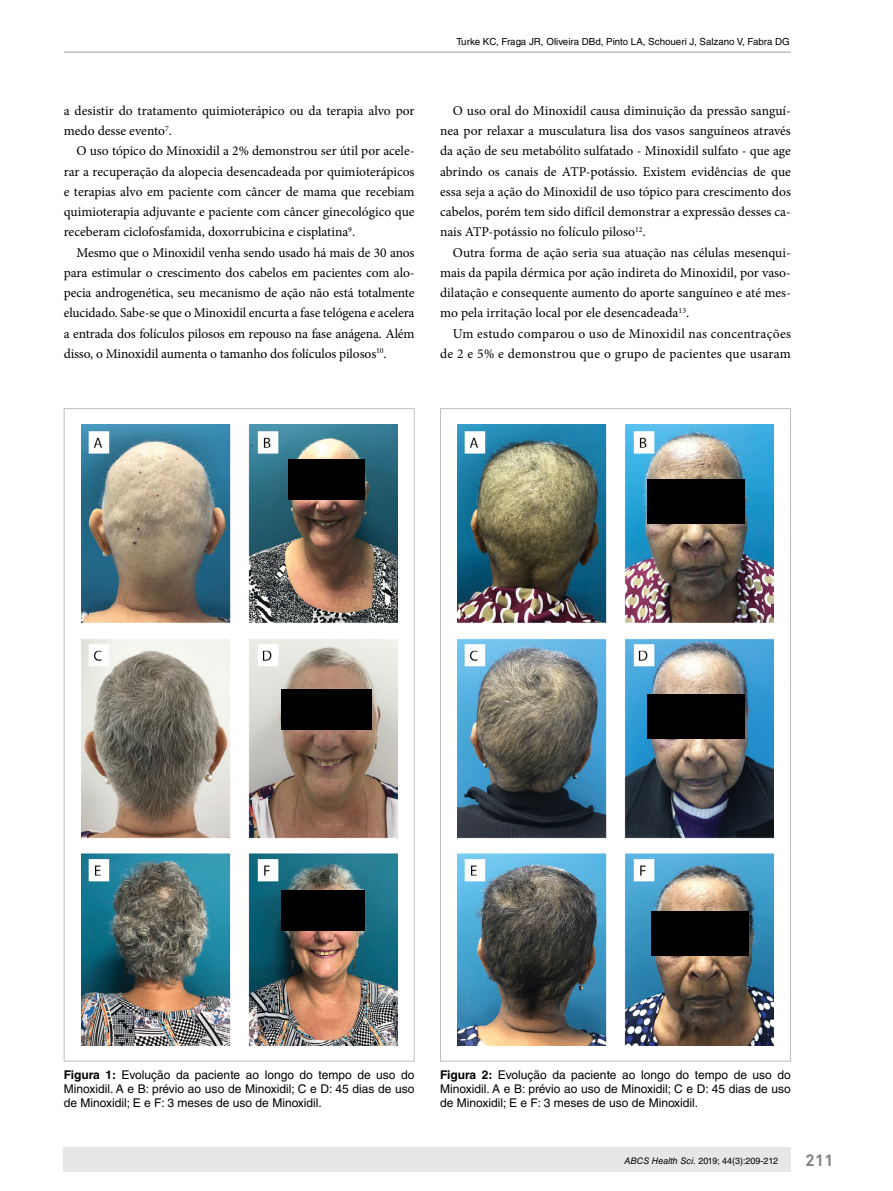
<style>
.page{position:relative;width:893px;height:1191px;background:#fff}
.page>*{position:absolute;margin:0;border:0;box-sizing:border-box;transform-origin:0 0}
.t1{font:700 16.5px "Akkurat Pro";color:#808285}
.t2{font:13.5px/20.2px "Minion Pro";color:#000;text-align:justify}
.t3{font:13.5px/20.2px "Minion Pro";letter-spacing:.02em;color:#000;text-align:right}
.t4{font:12px/14.4px "Helvetica LT Std";color:#000;text-align:justify}
.t5{font:9.75px "Helvetica LT Std";color:#000}
.t6{font:9px "Helvetica LT Std";color:#000}
.s1{font-weight:700}
.s2{font-style:italic}
</style>
<div class="page">
<div style="left:64px;top:1147px;width:727px;height:25px;background:#e6e7e8"></div>
<hr style="left:64px;top:51px;width:727px;height:2px;background:#bcbec0">
<img style="left:81px;top:425px;width:316px;height:620px">
<img style="left:458px;top:425px;width:315px;height:620px">
<div style="left:289px;top:459px;width:76px;height:41px;background:#000"></div>
<div style="left:647px;top:479px;width:98px;height:45px;background:#000"></div>
<div style="left:647px;top:694px;width:98px;height:45px;background:#000"></div>
<div style="left:651px;top:910px;width:98px;height:45px;background:#000"></div>
<div style="left:281px;top:689px;width:91px;height:40px;background:#000"></div>
<div style="left:281px;top:890px;width:84px;height:41px;background:#000"></div>
<p class="t2" style="left:64px;top:100px;width:352px">a desistir do tratamento quimioterápico ou da terapia alvo por medo desse evento<sup>7</sup>.</p>
<p class="t2" style="left:64px;top:141px;width:352px;text-indent:13px">O uso tópico do Minoxidil a 2% demonstrou ser útil por acele&shy;rar a recuperação da alopecia desencadeada por quimioterápicos e terapias alvo em paciente com câncer de mama que recebiam quimioterapia adjuvante e paciente com câncer ginecológico que receberam ciclofosfamida, doxorrubicina e cisplatina<sup>9</sup>.</p>
<p class="t2" style="left:64px;top:242px;width:352px;text-indent:13px">Mesmo que o Minoxidil venha sendo usado há mais de 30 anos para estimular o crescimento dos cabelos em pacientes com alo&shy;pecia androgenética, seu mecanismo de ação não está totalmente elucidado. Sabe-se que o Minoxidil encurta a fase telógena e acelera a entrada dos folículos pilosos em repouso na fase anágena. Além disso, o Minoxidil aumenta o tamanho dos folículos pilosos<sup>10</sup>.</p>
<p class="t5" style="left:457px;top:36px;width:335px">Turke KC, Fraga JR, Oliveira DBd, Pinto LA, Schoueri J, Salzano V, Fabra DG</p>
<p class="t2" style="left:440px;top:100px;width:352px;text-indent:13px">O uso oral do Minoxidil causa diminuição da pressão sanguí&shy;nea por relaxar a musculatura lisa dos vasos sanguíneos através da ação de seu metabólito sulfatado - Minoxidil sulfato - que age abrindo os canais de ATP-potássio. Existem evidências de que essa seja a ação do Minoxidil de uso tópico para crescimento dos cabelos, porém tem sido difícil demonstrar a expressão desses ca&shy;nais ATP-potássio no folículo piloso<sup>12</sup>.</p>
<p class="t2" style="left:440px;top:242px;width:352px;text-indent:13px">Outra forma de ação seria sua atuação nas células mesenqui&shy;mais da papila dérmica por ação indireta do Minoxidil, por vaso&shy;dilatação e consequente aumento do aporte sanguíneo e até mes&shy;mo pela irritação local por ele desencadeada<sup>13</sup>.</p>
<p class="t3" style="left:440px;top:323px;width:352px">Um estudo comparou o uso de Minoxidil nas concentrações de 2 e 5% e demonstrou que o grupo de pacientes que usaram</p>
<p class="t4" style="left:64px;top:1067px;width:352px"><span class="s1">Figura 1:</span> Evolução da paciente ao longo do tempo de uso do Minoxidil. A e B: prévio ao uso de Minoxidil; C e D: 45 dias de uso de Minoxidil; E e F: 3 meses de uso de Minoxidil.</p>
<p class="t4" style="left:440px;top:1067px;width:352px"><span class="s1">Figura 2:</span> Evolução da paciente ao longo do tempo de uso do Minoxidil. A e B: prévio ao uso de Minoxidil; C e D: 45 dias de uso de Minoxidil; E e F: 3 meses de uso de Minoxidil.</p>
<p class="t6" style="left:624px;top:1156px;width:155px"><span class="s2">ABCS Health Sci.</span> 2019; 44(3):209-212</p>
<p class="t1" style="left:805px;top:1149px;width:30px">211</p>
</div>
